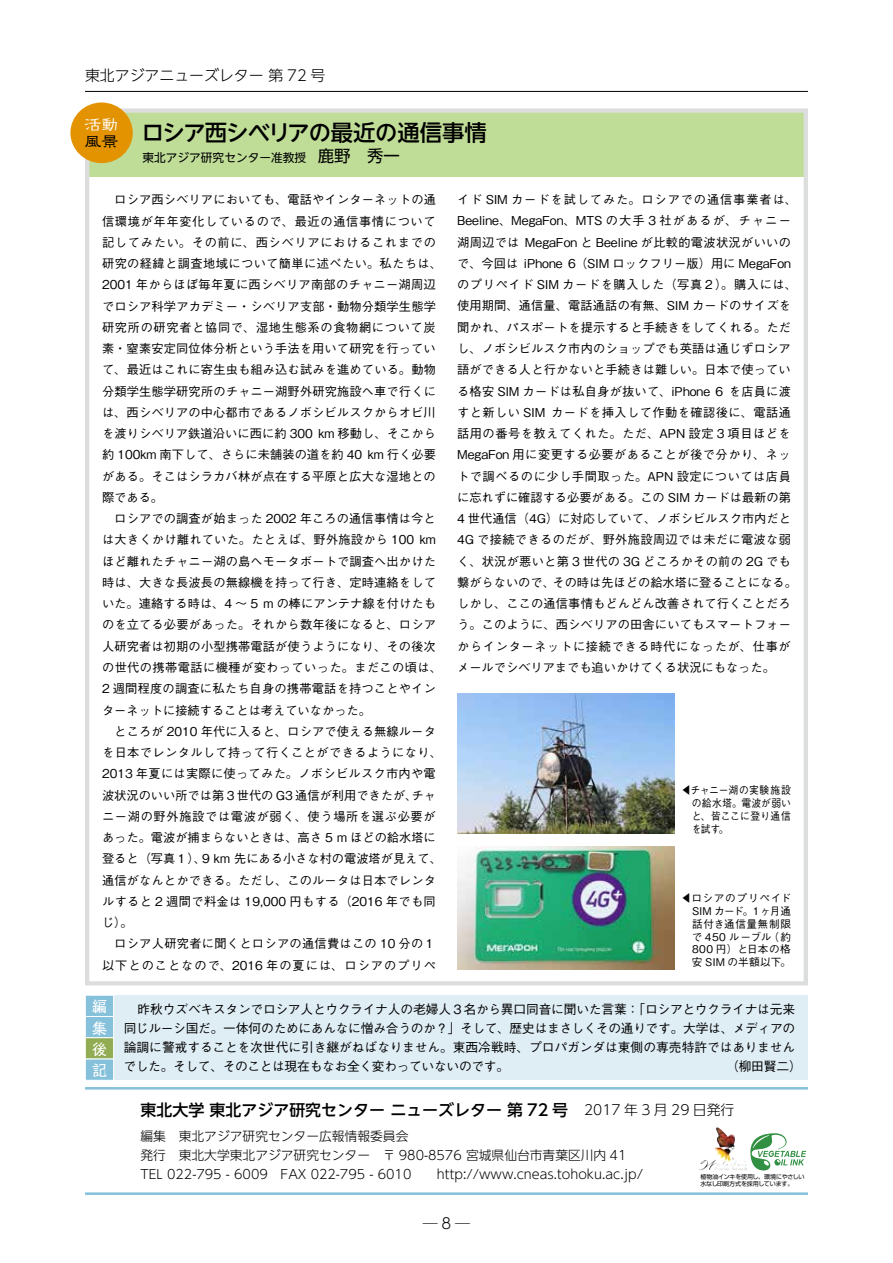
<style>
.page{position:relative;width:893px;height:1263px;background:#fff}
.page>*{position:absolute;margin:0;border:0;box-sizing:border-box;transform-origin:0 0}
.t1{font:500 22.35px "UD Shin Go NT Pro";letter-spacing:-.035em;color:#000}
.t2{font:16.95px "Likurei Std";color:#fff}
.t3{font:16.95px "Likurei Std";color:#000}
.t4{font:500 15.9px "UD Shin Go NT Pro";color:#000}
.t5{font:15px/21.3px "Kumoya Std";color:#fff;text-align:justify}
.t6{font:300 14.85px "UD Shin Go NT Pro";color:#000}
.t7{font:500 12.75px/19.2px "Gothic BBB Pro";letter-spacing:-.02em;color:#000;text-align:justify}
.t8{font:300 12.75px/19.2px "UD Shin Go NT Pro";color:#000}
.t9{font:500 12.15px/21.3px "Gothic BBB Pro";letter-spacing:.015em;color:#000}
.t10{font:11.7px "UD Shin Go NT Pro";color:#000}
.t11{font:500 10.65px/12.8px "Gothic BBB Pro";letter-spacing:.035em;color:#000;text-align:justify}
.t12{font:6px/7.5px "Shin Go Pro";letter-spacing:-.03em;color:#000}
.s1{font-size:16.35px}
.s2{font-family:"Ryumin Pro";font-weight:400;font-size:13.35px}
.s3{font-weight:300;font-size:13.8px}
</style>
<div class="page">
<hr style="left:85px;top:91px;width:723px;height:1px;background:#000">
<div style="left:87px;top:111px;width:719px;height:65px;background:#c0dd98"></div>
<div style="left:86px;top:995px;width:722px;height:85px;background:#dfedf5"></div>
<hr style="left:85px;top:1087px;width:723px;height:2px;background:#85c1db">
<hr style="left:85px;top:1192px;width:723px;height:3px;background:#85c1db">
<div style="left:85px;top:108px;width:723px;height:877px;border:4px solid #dcdddd"></div>
<div style="left:70px;top:102px;width:63px;height:61px;background:#e39300;border-radius:50%"></div>
<img style="left:714px;top:1127px;width:12px;height:34px">
<svg style="left:750px;top:1133px;width:56px;height:37px"></svg>
<div style="left:85px;top:995px;width:29px;height:22px;background:#85c1db;border:1px solid #fff"></div>
<div style="left:85px;top:1016px;width:29px;height:22px;background:#85c1db;border:1px solid #fff"></div>
<div style="left:85px;top:1037px;width:29px;height:22px;background:#91ac52;border:1px solid #fff"></div>
<div style="left:85px;top:1059px;width:29px;height:21px;background:#85c1db;border:1px solid #fff"></div>
<img style="left:457px;top:693px;width:218px;height:141px">
<img style="left:457px;top:846px;width:218px;height:123px">
<p class="t6" style="left:85px;top:63px;width:242px">東北アジアニューズレター 第 72 号</p>
<h2 class="t2" style="left:85px;top:113px;width:36px">活動</h2>
<h2 class="t3" style="left:85px;top:130px;width:36px">風景</h2>
<h1 class="t1" style="left:142px;top:114px;width:346px">ロシア西シベリアの最近の通信事情</h1>
<p class="t10" style="left:142px;top:148px;width:259px">東北アジア研究センター准教授　<span class="s1">鹿野　秀一</span></p>
<p class="t9" style="left:102px;top:187px;width:341px;text-indent:12px">ロシア西シベリアにおいても、電話やインターネットの通信環境が年年変化しているので、最近の通信事情について記してみたい。その前に、西シベリアにおけるこれまでの研究の経緯と調査地域について簡単に述べたい。私たちは、<br>2001 年からほぼ毎年夏に西シベリア南部のチャニー湖周辺でロシア科学アカデミー・シベリア支部・動物分類学生態学研究所の研究者と協同で、湿地生態系の食物網について炭素・窒素安定同位体分析という手法を用いて研究を行っていて、最近はこれに寄生虫も組み込む試みを進めている。動物分類学生態学研究所のチャニー湖野外研究施設へ車で行くには、西シベリアの中心都市であるノボシビルスクからオビ川を渡りシベリア鉄道沿いに西に約 300 km 移動し、そこから約 100km 南下して、さらに未舗装の道を約 40 km 行く必要がある。そこはシラカバ林が点在する平原と広大な湿地との際である。</p>
<p class="t9" style="left:102px;top:506px;width:341px;text-indent:12px">ロシアでの調査が始まった 2002 年ころの通信事情は今とは大きくかけ離れていた。たとえば、野外施設から 100 kmほど離れたチャニー湖の島へモータボートで調査へ出かけた時は、大きな長波長の無線機を持って行き、定時連絡をしていた。連絡する時は、4 〜 5 m の棒にアンテナ線を付けたものを立てる必要があった。それから数年後になると、ロシア人研究者は初期の小型携帯電話が使うようになり、その後次の世代の携帯電話に機種が変わっていった。まだこの頃は、<br>2 週間程度の調査に私たち自身の携帯電話を持つことやインターネットに接続することは考えていなかった。</p>
<p class="t9" style="left:102px;top:719px;width:341px;text-indent:12px">ところが 2010 年代に入ると、ロシアで使える無線ルータを日本でレンタルして持って行くことができるようになり、<br>2013 年夏には実際に使ってみた。ノボシビルスク市内や電波状況のいい所では第 3 世代の G3 通信が利用できたが、チャニー湖の野外施設では電波が弱く、使う場所を選ぶ必要があった。電波が捕まらないときは、高さ 5 m ほどの給水塔に登ると（写真１）、9 km 先にある小さな村の電波塔が見えて、通信がなんとかできる。ただし、このルータは日本でレンタルすると 2 週間で料金は 19,000 円もする（2016 年でも同じ）。</p>
<p class="t9" style="left:102px;top:932px;width:335px;text-align:right">ロシア人研究者に聞くとロシアの通信費はこの 10 分の１以下とのことなので、2016 年の夏には、ロシアのプリペ</p>
<p class="t9" style="left:457px;top:187px;width:341px">イド SIM カードを試してみた。ロシアでの通信事業者は、Beeline、MegaFon、MTS の大手３社があるが、チャニー湖周辺では MegaFon と Beeline が比較的電波状況がいいので、今回は iPhone 6 （SIM ロックフリー版）用に MegaFonのプリペイド SIM カードを購入した（写真２）。購入には、使用期間、通信量、電話通話の有無、SIM カードのサイズを聞かれ、パスポートを提示すると手続きをしてくれる。ただし、ノボシビルスク市内のショップでも英語は通じずロシア語ができる人と行かないと手続きは難しい。日本で使っている格安 SIM カードは私自身が抜いて、iPhone 6 を店員に渡すと新しい SIM カードを挿入して作動を確認後に、電話通話用の番号を教えてくれた。ただ、APN 設定 3 項目ほどをMegaFon 用に変更する必要があることが後で分かり、ネットで調べるのに少し手間取った。APN 設定については店員に忘れずに確認する必要がある。この SIM カードは最新の第4 世代通信（4G）に対応していて、ノボシビルスク市内だと4G で接続できるのだが、野外施設周辺では未だに電波な弱く、状況が悪いと第 3 世代の 3G どころかその前の 2G でも繋がらないので、その時は先ほどの給水塔に登ることになる。しかし、ここの通信事情もどんどん改善されて行くことだろう。このように、西シベリアの田舎にいてもスマートフォーからインターネットに接続できる時代になったが、仕事がメールでシベリアまでも追いかけてくる状況にもなった。</p>
<p class="t11" style="left:692px;top:783px;width:101px;text-indent:-11px">◀チャニー湖の実験施設の給水塔。電波が弱いと、皆ここに登り通信を試す。</p>
<p class="t11" style="left:692px;top:891px;width:101px;text-indent:-11px">◀ロシアのプリペイドSIM カード。1ヶ月通話付き通信量無制限で 450 ルーブル（約800 円）と日本の格安 SIM の半額以下。</p>
<p class="t5" style="left:92px;top:995px;width:16px">編集後記</p>
<p class="t7" style="left:124px;top:998px;width:673px;text-indent:14px">昨秋ウズベキスタンでロシア人とウクライナ人の老婦人３名から異口同音に聞いた言葉：「ロシアとウクライナは元来同じルーシ国だ。一体何のためにあんなに憎み合うのか？」そして、歴史はまさしくその通りです。大学は、メディアの論調に警戒することを次世代に引き継がねばなりません。東西冷戦時、プロパガンダは東側の専売特許ではありませんでした。そして、そのことは現在もなお全く変わっていないのです。</p>
<p class="t7" style="left:680px;top:1055px;width:124px"><span class="s2">　　　　</span>（柳田賢二）</p>
<h3 class="t4" style="left:141px;top:1097px;width:595px">東北大学 東北アジア研究センター ニューズレター 第 72 号　<span class="s3">2017 年 3 月 29 日発行</span></h3>
<p class="t8" style="left:141px;top:1126px;width:504px">編集　東北アジア研究センター広報情報委員会<br>発行　東北大学東北アジア研究センター　〒 980-8576 宮城県仙台市青葉区川内 41<br>TEL 022-795 - 6009　FAX 022-795 - 6010　　http://www.cneas.tohoku.ac.jp/</p>
<p class="t12" style="left:700px;top:1172px;width:105px">植物油インキを使用し、環境にやさしい水なし印刷方式を採用しています。</p>
<p class="t6" style="left:423px;top:1212px;width:49px">─8─</p>
</div>
